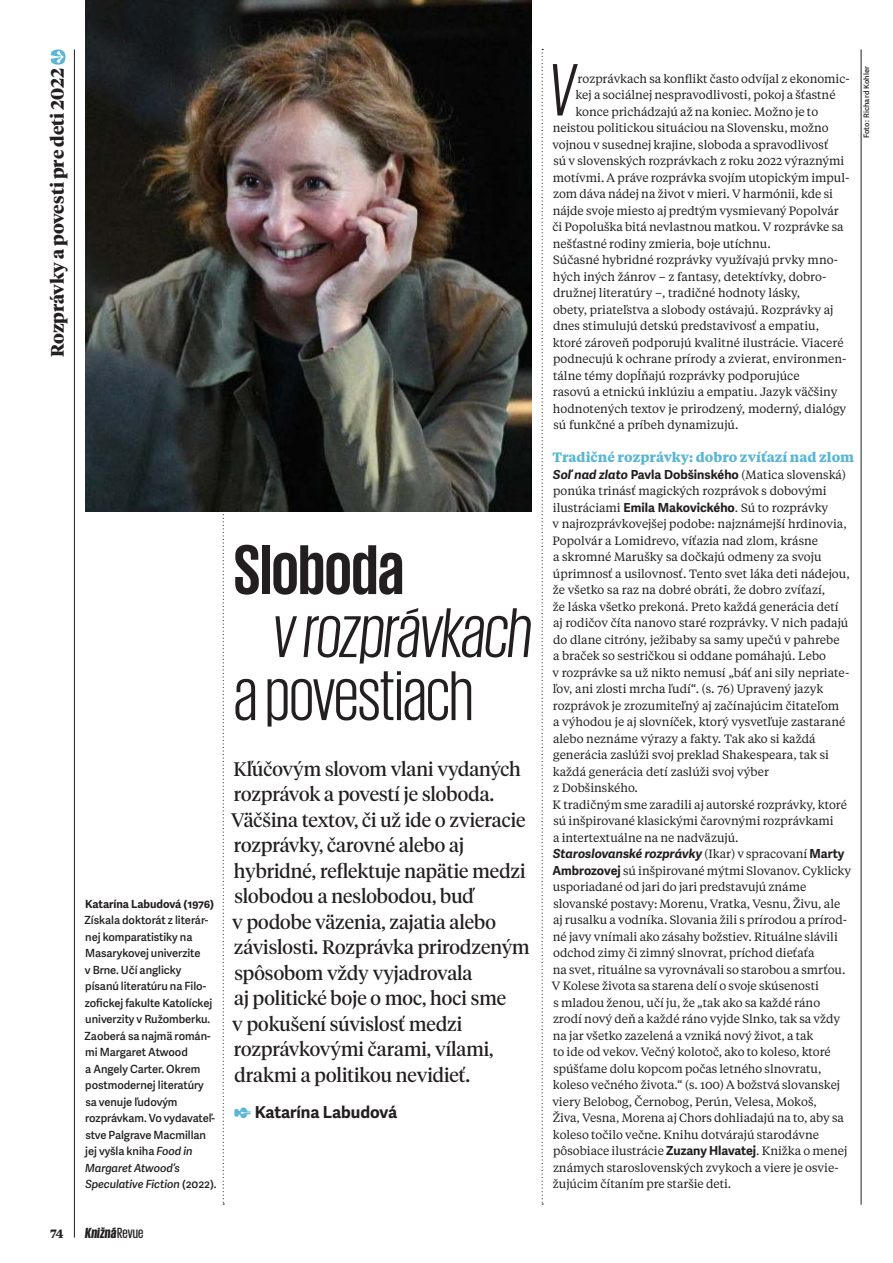
<style>
.page{position:relative;width:893px;height:1263px;background:#fff}
.page>*{position:absolute;margin:0;border:0;box-sizing:border-box;transform-origin:0 0}
.Text_Iniciala-Tight{font:italic 75.9px "Giorgio Sans";color:#231f20}
.Headline-48{font:italic 72px "Giorgio Sans";letter-spacing:-.005em;color:#231f20}
.Headline-48-2{font:72px "Giorgio Sans";color:#231f20}
.Headline-48-3{font:700 72px "Giorgio Sans";color:#231f20}
.Perex_13{font:19.5px/25.5px "Tiempos Headline";color:#231f20}
.t1{font:700 18px "Tiempos Headline";color:#231f20}
.Autor{font:700 16.5px "Adelle Sans";letter-spacing:-.005em;color:#231f20}
.t2{font:italic 800 15px "Giorgio Sans";letter-spacing:.01em;color:#231f20}
.Subhead{font:700 13.5px "Tiempos Text";color:#59b6d5}
.Text-Tight{font:italic 700 12.45px "Adelle Sans";letter-spacing:-.005em;color:#231f20}
.Text-Tiempos-Stlpcek{font:12px/16.5px "Tiempos Text VF";color:#231f20}
.Text-Tight-2{font:12px/16.5px "Tiempos Text VF";color:#231f20}
.Text_Iniciala-Tight-2{font:12px "Tiempos Text VF";color:#231f20}
.t3{font:700 12px "Tiempos Text";color:#231f20}
.Bio___Popisky{font:600 11.25px/16.5px "Adelle Sans";letter-spacing:-.005em;color:#231f20}
.Bio___Popisky-2{font:700 11.25px "Adelle Sans";letter-spacing:-.005em;color:#231f20}
.t4{font:600 7.5px "Adelle Sans";letter-spacing:.02em;color:#231f20}
.s1{font-style:italic}
.s2{font-weight:500;font-style:normal}
.s3{font-family:"Ohno Blazeface 12 Point";font-weight:400;font-size:18px;color:#59b6d5}
.s4{font-family:"Adelle Sans";font-weight:700;font-style:italic;font-size:12.45px}
.s5{font-family:"Adelle Sans";font-weight:700;font-size:12.45px}
.s6{font-family:"Tiempos Text VF";font-weight:400;font-style:normal;font-size:12px}
.s7{font-style:normal}
</style>
<div class="page">
<svg style="left:223px;top:511px;width:1px;height:694px"></svg>
<svg style="left:542px;top:49px;width:1px;height:1156px"></svg>
<svg style="left:51px;top:50px;width:14px;height:15px"></svg>
<img style="left:85px;top:0;width:446px;height:511px">
<hr style="left:74px;top:50px;width:1px;height:1188px;background:#231f20">
<hr style="left:861px;top:50px;width:1px;height:1155px;background:#231f20">
<p class="t1" style="left:45px;top:357px;width:291px;rotate:-90deg">Rozprávky a povesti pre deti 2022</p>
<p class="Bio___Popisky-2" style="left:85px;top:897px;width:130px">Katarína Labudová (1976)</p>
<p class="Bio___Popisky" style="left:84px;top:912px;width:133px">Získala doktorát z literár&shy;nej komparatistiky na<br>Masarykovej univerzite<br>v Brne. Učí anglicky písanú literatúru na Filo&shy;zofickej fakulte Katolíckej univerzity v Ružomberku.<br>Zaoberá sa najmä román&shy;mi Margaret Atwood<br>a Angely Carter. Okrem postmodernej literatúry sa venuje ľudovým rozprávkam. Vo vydavateľ&shy;stve Palgrave Macmillan jej vyšla kniha <span class="s1">Food in<br>Margaret Atwood’s<br>Speculative Fiction</span> (2022).</p>
<p class="t3" style="left:50px;top:1225px;width:15px">74</p>
<p class="t2" style="left:85px;top:1225px;width:60px">Knižná <span class="s2">Revue</span></p>
<p class="Headline-48-3" style="left:234px;top:533px;width:171px">Sloboda</p>
<p class="Headline-48" style="left:273px;top:598px;width:260px">v rozprávkach</p>
<p class="Headline-48-2" style="left:234px;top:661px;width:241px">a povestiach</p>
<p class="Perex_13" style="left:231px;top:755px;width:300px">Kľúčovým slovom vlani vydaných rozprávok a povestí je sloboda.<br>Väčšina textov, či už ide o zvieracie rozprávky, čarovné alebo aj hybridné, reflektuje napätie medzi slobodou a neslobodou, buď<br>v podobe väzenia, zajatia alebo závislosti. Rozprávka prirodzeným spôsobom vždy vyjadrovala<br>aj politické boje o moc, hoci sme<br>v pokušení súvislosť medzi rozprávkovými čarami, vílami, drakmi a politikou nevidieť.</p>
<p class="Autor" style="left:234px;top:1102px;width:164px"><span class="s3">✒</span> Katarína Labudová</p>
<p class="Text_Iniciala-Tight" style="left:549px;top:53px;width:28px">V</p>
<p class="Text_Iniciala-Tight-2" style="left:578px;top:70px;width:274px">rozprávkach sa konflikt často odvíjal z ekonomic-</p>
<p class="Text_Iniciala-Tight-2" style="left:575px;top:87px;width:262px">kej a sociálnej nespravodlivosti, pokoj a šťastné</p>
<p class="Text_Iniciala-Tight-2" style="left:575px;top:103px;width:244px">konce prichádzajú až na koniec. Možno je to</p>
<p class="Text_Iniciala-Tight-2" style="left:553px;top:120px;width:277px">neistou politickou situáciou na Slovensku, možno</p>
<p class="Text_Iniciala-Tight-2" style="left:552px;top:136px;width:278px">vojnou v susednej krajine, sloboda a spravodlivosť</p>
<p class="Text_Iniciala-Tight-2" style="left:553px;top:153px;width:293px">sú v slovenských rozprávkach z roku 2022 výraznými</p>
<p class="Text_Iniciala-Tight-2" style="left:553px;top:169px;width:298px">motívmi. A práve rozprávka svojím utopickým impul-</p>
<p class="Text_Iniciala-Tight-2" style="left:553px;top:186px;width:282px">zom dáva nádej na život v mieri. V harmónii, kde si</p>
<p class="Text_Iniciala-Tight-2" style="left:553px;top:202px;width:287px">nájde svoje miesto aj predtým vysmievaný Popolvár</p>
<p class="Text_Iniciala-Tight-2" style="left:552px;top:219px;width:293px">či Popoluška bitá nevlastnou matkou. V rozprávke sa</p>
<p class="Text_Iniciala-Tight-2" style="left:553px;top:235px;width:220px">nešťastné rodiny zmieria, boje utíchnu.</p>
<p class="Text-Tiempos-Stlpcek" style="left:553px;top:251px;width:295px">Súčasné hybridné rozprávky využívajú prvky mno&shy;hých iných žánrov – z fantasy, detektívky, dobro&shy;družnej literatúry –, tradičné hodnoty lásky,<br>obety, priateľstva a slobody ostávajú. Rozprávky aj dnes stimulujú detskú predstavivosť a empatiu, ktoré zároveň podporujú kvalitné ilustrácie. Viaceré podnecujú k ochrane prírody a zvierat, environmen&shy;tálne témy dopĺňajú rozprávky podporujúce<br>rasovú a etnickú inklúziu a empatiu. Jazyk väčšiny hodnotených textov je prirodzený, moderný, dialógy sú funkčné a príbeh dynamizujú.</p>
<p class="Subhead" style="left:552px;top:448px;width:303px">Tradičné rozprávky: dobro zvíťazí nad zlom</p>
<p class="Text-Tiempos-Stlpcek" style="left:552px;top:465px;width:299px"><span class="s4">Soľ nad zlato</span> <span class="s5">Pavla Dobšinského</span> (Matica slovenská) ponúka trinásť magických rozprávok s dobovými ilustráciami <span class="s5">Emila Makovického</span>. Sú to rozprávky<br>v najrozprávkovejšej podobe: najznámejší hrdinovia, Popolvár a Lomidrevo, víťazia nad zlom, krásne<br>a skromné Marušky sa dočkajú odmeny za svoju úprimnosť a usilovnosť. Tento svet láka deti nádejou, že všetko sa raz na dobré obráti, že dobro zvíťazí,<br>že láska všetko prekoná. Preto každá generácia detí aj rodičov číta nanovo staré rozprávky. V nich padajú do dlane citróny, ježibaby sa samy upečú v pahrebe<br>a braček so sestričkou si oddane pomáhajú. Lebo<br>v rozprávke sa už nikto nemusí „báť ani sily nepriate&shy;ľov, ani zlosti mrcha ľudí“. (s. 76) Upravený jazyk rozprávok je zrozumiteľný aj začínajúcim čitateľom<br>a výhodou je aj slovníček, ktorý vysvetľuje zastarané alebo neznáme výrazy a fakty. Tak ako si každá generácia zaslúži svoj preklad Shakespeara, tak si každá generácia detí zaslúži svoj výber<br>z Dobšinského.</p>
<p class="Text-Tight-2" style="left:553px;top:795px;width:296px">K tradičným sme zaradili aj autorské rozprávky, ktoré sú inšpirované klasickými čarovnými rozprávkami<br>a intertextuálne na ne nadväzujú.</p>
<p class="Text-Tight" style="left:553px;top:846px;width:292px">Staroslovanské rozprávky <span class="s6">(Ikar) v spracovaní</span> <span class="s7">Marty</span></p>
<p class="Text-Tight-2" style="left:552px;top:861px;width:301px"><span class="s5">Ambrozovej</span> sú inšpirované mýtmi Slovanov. Cyklicky usporiadané od jari do jari predstavujú známe slovanské postavy: Morenu, Vratka, Vesnu, Živu, ale aj rusalku a vodníka. Slovania žili s prírodou a prírod&shy;né javy vnímali ako zásahy božstiev. Rituálne slávili odchod zimy či zimný slnovrat, príchod dieťaťa<br>na svet, rituálne sa vyrovnávali so starobou a smrťou.<br>V Kolese života sa starena delí o svoje skúsenosti<br>s mladou ženou, učí ju, že „tak ako sa každé ráno<br>zrodí nový deň a každé ráno vyjde Slnko, tak sa vždy na jar všetko zazelená a vzniká nový život, a tak<br>to ide od vekov. Večný kolotoč, ako to koleso, ktoré spúšťame dolu kopcom počas letného slnovratu, koleso večného života.“ (s. 100) A božstvá slovanskej viery Belobog, Černobog, Perún, Velesa, Mokoš,<br>Živa, Vesna, Morena aj Chors dohliadajú na to, aby sa koleso točilo večne. Knihu dotvárajú starodávne pôsobiace ilustrácie <span class="s5">Zuzany Hlavatej</span>. Knižka o menej známych staroslovenských zvykoch a viere je osvie&shy;žujúcim čítaním pre staršie deti.</p>
<p class="t4" style="left:862px;top:138px;width:74px;rotate:-90deg">Foto: Richard Kohler</p>
</div>
